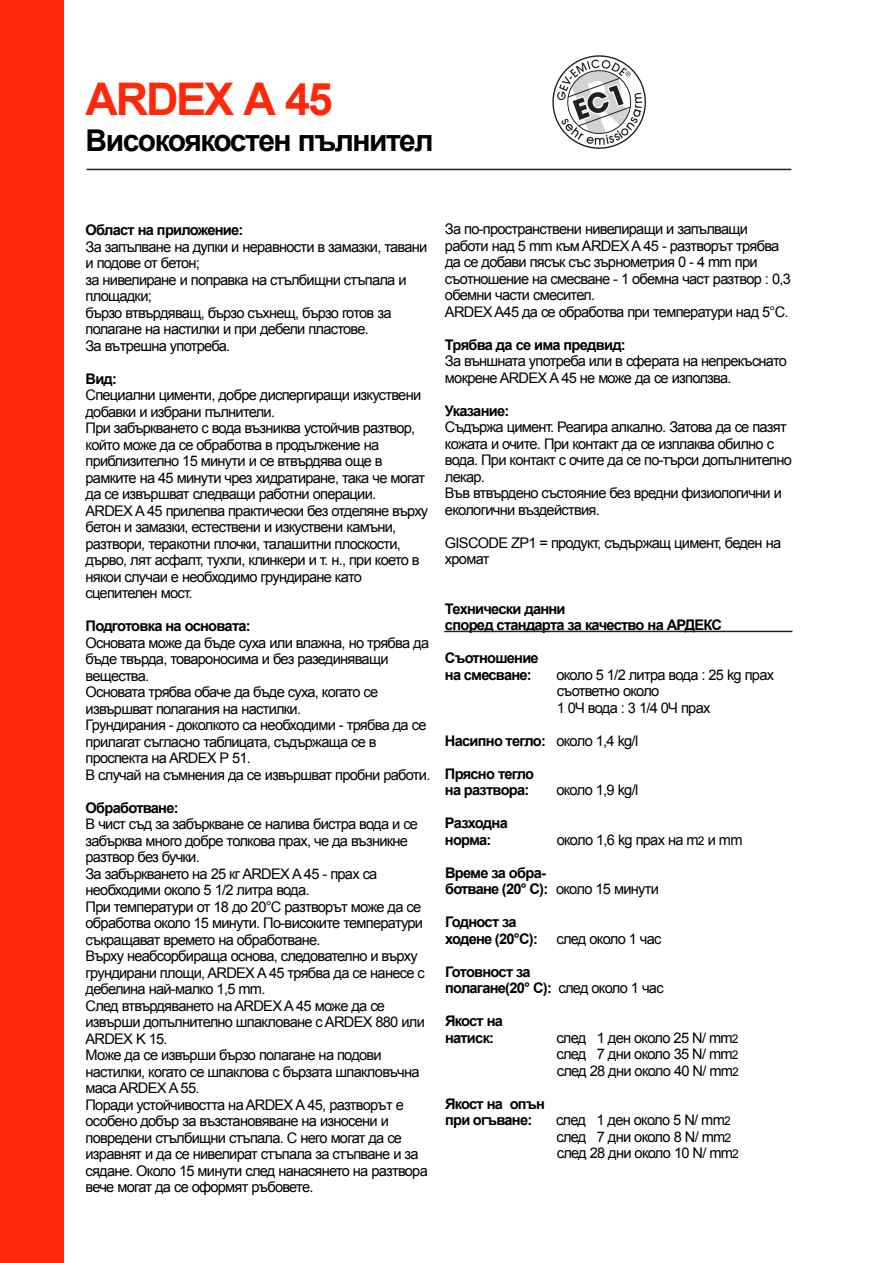
<style>
.page{position:relative;width:893px;height:1263px;background:#fff}
.page>*{position:absolute;margin:0;border:0;box-sizing:border-box;transform-origin:0 0}
.t1{font:700 45px "Arial";letter-spacing:-.05em;color:#fe280a}
.t2{font:700 30px "Arial";letter-spacing:-.05em;color:#000}
.t3{font:14.7px/16.5px "Arial";letter-spacing:-.05em;color:#000}
.t4{font:700 14.7px/16.5px "Arial";letter-spacing:-.05em;color:#000}
.s1{font-weight:400}
.s2{font-size:12px}
</style>
<div class="page">
<div style="left:0;top:0;width:64px;height:1263px;background:#fe280a"></div>
<hr style="left:87px;top:169px;width:704px;height:1px;background:#231f20">
<hr style="left:444px;top:631px;width:348px;height:1px;background:#231f20">
<svg style="left:552px;top:55px;width:94px;height:94px"></svg>
<h1 class="t1" style="left:86px;top:69px;width:249px">ARDEX А 45</h1>
<h2 class="t2" style="left:86px;top:120px;width:349px">Високоякостен пълнител</h2>
<p class="t4" style="left:86px;top:222px;width:159px">Област на приложение:</p>
<p class="t3" style="left:85px;top:238px;width:343px">За запълване на дупки и неравности в замазки, тавани и подове от бетон;<br>за нивелиране и поправка на стълбищни стъпала и площадки;<br>бързо втвърдяващ, бързо съхнещ, бързо готов за полагане на настилки и при дебели пластове.<br>За вътрешна употреба.</p>
<p class="t4" style="left:85px;top:371px;width:33px">Вид:</p>
<p class="t3" style="left:85px;top:387px;width:344px">Специални цименти, добре диспергиращи изкуствени добавки и избрани пълнители.<br>При забъркването с вода възниква устойчив разтвор, който може да се обработва в продължение на приблизително 15 минути и се втвърдява още в рамките на 45 минути чрез хидратиране, така че могат да се извършват следващи работни операции.<br>ARDEX A 45 прилепва практически без отделяне върху бетон и замазки, естествени и изкуствени камъни, разтвори, теракотни плочки, талашитни плоскости, дърво, лят асфалт, тухли, клинкери и т. н., при което в някои случаи е необходимо грундиране като сцепителен мост.</p>
<p class="t4" style="left:86px;top:618px;width:167px">Подготовка на основата:</p>
<p class="t3" style="left:86px;top:634px;width:346px">Основата може да бъде суха или влажна, но трябва да бъде твърда, товароносима и без разединяващи вещества.<br>Основата трябва обаче да бъде суха, когато се извършват полагания на настилки.<br>Грундирания - доколкото са необходими - трябва да се прилагат съгласно таблицата, съдържаща се в проспекта на ARDEX P 51.<br>В случай на съмнения да се извършват пробни работи.</p>
<p class="t4" style="left:86px;top:800px;width:95px">Обработване:</p>
<p class="t3" style="left:85px;top:816px;width:344px">В чист съд за забъркване се налива бистра вода и се забърква много добре толкова прах, че да възникне разтвор без бучки.<br>За забъркването на 25 кг ARDEX A 45 - прах са необходими около 5 1/2 литра вода.<br>При температури от 18 до 20°С разтворът може да се обработва около 15 минути. По-високите температури съкращават времето на обработване.<br>Върху неабсорбираща основа, следователно и върху грундирани площи, ARDEX A 45 трябва да се нанесе с дебелина най-малко 1,5 mm.<br>След втвърдяването на ARDEX A 45 може да се извърши допълнително шпакловане с ARDEX 880 или ARDEX K 15.<br>Може да се извърши бързо полагане на подови настилки, когато се шпаклова с бързата шпакловъчна маса ARDEX A 55.<br>Поради устойчивостта на ARDEX A 45, разтворът е особено добър за възстановяване на износени и повредени стълбищни стъпала. С него могат да се изравнят и да се нивелират стъпала за стъпване и за сядане. Oколо 15 минути след нанасянето на разтвора вече могат да се оформят ръбовете.</p>
<p class="t3" style="left:445px;top:221px;width:347px">За по-пространствени нивелиращи и запълващи работи над 5 mm към ARDEX A 45 - разтворът трябва да се добави пясък със зърнометрия 0 - 4 mm при съотношение на смесване - 1 обемна част разтвор : 0,3 обемни части смесител.<br>ARDEX A45 да се обработва при температури над 5°С.</p>
<p class="t4" style="left:445px;top:337px;width:182px">Трябва да се има предвид:</p>
<p class="t3" style="left:445px;top:353px;width:343px">За външната употреба или в сферата на непрекъснато мокрене ARDEX A 45 не може да се използва.</p>
<p class="t4" style="left:445px;top:403px;width:66px">Указание:</p>
<p class="t3" style="left:445px;top:419px;width:348px">Съдържа цимент. Реагира алкално. Затова да се пазят кожата и очите. При контакт да се изплаква обилно с вода. При контакт с очите да се по-търси допълнително лекар.<br>Във втвърдено състояние без вредни физиологични и екологични въздействия.</p>
<p class="t3" style="left:445px;top:535px;width:338px">GISCODE ZP1 = продукт, съдържащ цимент, беден на хромат</p>
<p class="t4" style="left:445px;top:601px;width:278px">Технически данни<br>според стандарта за качество на АРДЕКС</p>
<p class="t4" style="left:445px;top:650px;width:95px">Съотношение на смесване:</p>
<p class="t3" style="left:556px;top:667px;width:219px">около 5 1/2 литра вода : 25 kg прах съответно около<br>1 0Ч вода : 3 1/4 0Ч прах</p>
<p class="t4" style="left:445px;top:733px;width:195px">Насипно тегло: <span class="s1">около 1,4 kg/l</span></p>
<p class="t4" style="left:445px;top:766px;width:91px">Прясно тегло на разтвора:</p>
<p class="t3" style="left:556px;top:782px;width:83px">около 1,9 kg/l</p>
<p class="t4" style="left:445px;top:815px;width:64px">Разходна норма:</p>
<p class="t3" style="left:556px;top:832px;width:187px">около 1,6 kg прах на m<span class="s2">2</span> и mm</p>
<p class="t4" style="left:445px;top:865px;width:215px">Време за oбра-<br>ботване (20° С): <span class="s1">около 15 минути</span></p>
<p class="t4" style="left:445px;top:914px;width:94px">Годност за ходене (20°С):</p>
<p class="t3" style="left:556px;top:931px;width:107px">след около 1 час</p>
<p class="t4" style="left:445px;top:964px;width:220px">Готовност за<br>полагане(20° С): <span class="s1">след около 1 час</span></p>
<p class="t4" style="left:445px;top:1013px;width:60px">Якост на натиск:</p>
<p class="t3" style="left:556px;top:1030px;width:184px;text-align:justify">след 1 ден около 25 N/ mm<span class="s2">2 </span>след 7 дни около 35 N/ mm<span class="s2">2 </span>след 28 дни около 40 N/ mm<span class="s2">2</span></p>
<p class="t4" style="left:445px;top:1096px;width:101px">Якост на опън при огъване:</p>
<p class="t3" style="left:556px;top:1112px;width:184px">след 1 ден около 5 N/ mm<span class="s2">2 </span>след 7 дни около 8 N/ mm<span class="s2">2 </span>след 28 дни около 10 N/ mm<span class="s2">2</span></p>
</div>
